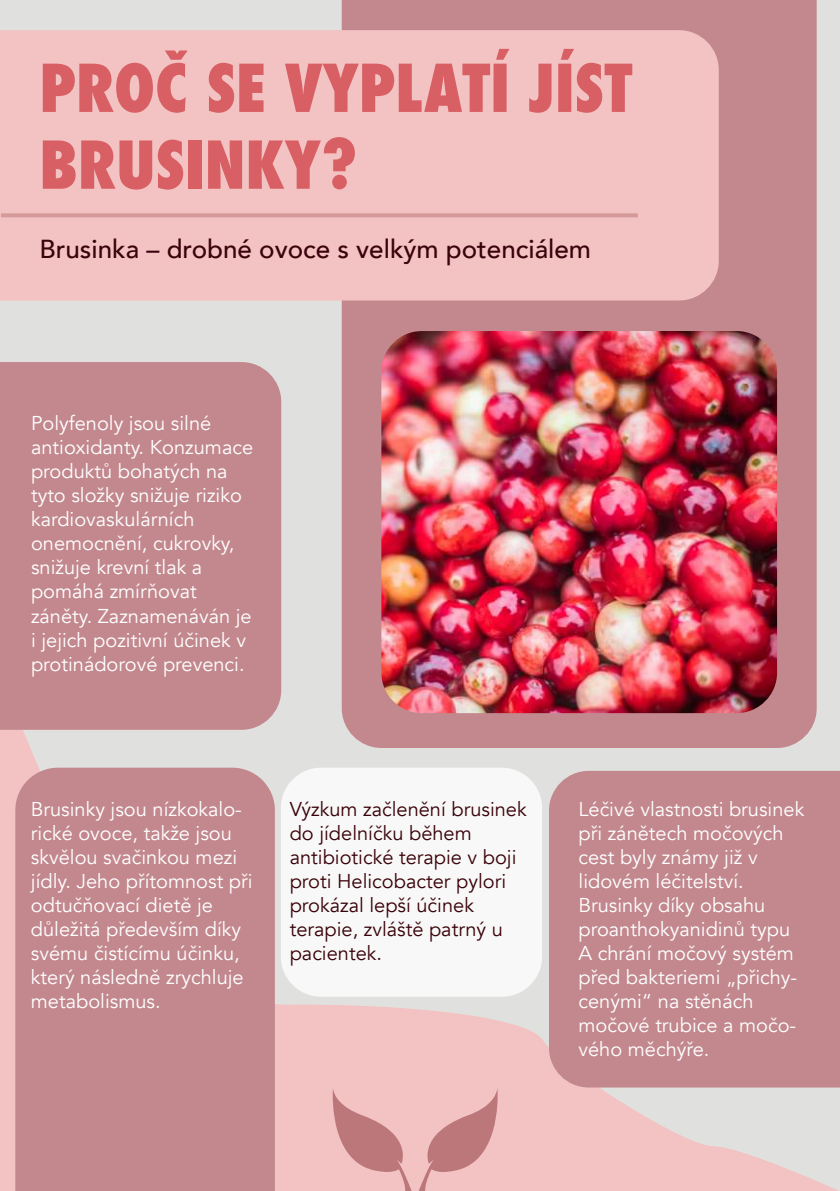
<style>
.page{position:relative;width:840px;height:1191px;background:#fff}
.page>*{position:absolute;margin:0;border:0;box-sizing:border-box;transform-origin:0 0}
.t1{font:800 condensed 64px/76.8px "Futura";color:#d85f63}
.t2{font:500 26px "Avenir";color:#3a020a}
.t3{font:20px/24px "Avenir";color:#fff}
.t4{font:20px/24px "Avenir";color:#3a020a}
</style>
<div class="page">
<div style="left:0;top:0;width:839px;height:1191px;background:#e0e1df"></div>
<div style="left:341px;top:0;width:475px;height:676px;background:#c2888e"></div>
<svg style="left:0;top:676px;width:839px;height:515px"></svg>
<div style="left:281px;top:767px;width:261px;height:229px;background:#f7f8f7;border-radius:40px"></div>
<svg style="left:418px;top:1087px;width:79px;height:104px;background:#dea6a7"></svg>
<svg style="left:332px;top:1087px;width:79px;height:104px;background:#dea6a7"></svg>
<div style="left:15px;top:767px;width:260px;height:424px;background:#c2888e"></div>
<div style="left:0;top:30px;width:718px;height:270px;background:#f3c2c2"></div>
<svg style="left:1px;top:213px;width:636px;height:4px;background:#d89d9e"></svg>
<div style="left:0;top:362px;width:281px;height:368px;background:#c2888e"></div>
<div style="left:548px;top:771px;width:291px;height:316px;background:#c2888e"></div>
<img style="left:381px;top:331px;width:395px;height:382px">
<h1 class="t1" style="left:39px;top:50px;width:594px">PROČ SE VYPLATÍ JÍST<br>BRUSINKY?</h1>
<h2 class="t2" style="left:39px;top:227px;width:553px">Brusinka – drobné ovoce s velkým potenciálem</h2>
<p class="t3" style="left:31px;top:412px;width:223px">Polyfenoly jsou silné antioxidanty. Konzumace produktů bohatých na tyto složky snižuje riziko kardiovaskulárních onemocnění, cukrovky, snižuje krevní tlak a pomáhá zmírňovat záněty. Zaznamenáván je i jejich pozitivní účinek v protinádorové prevenci.</p>
<p class="t3" style="left:31px;top:797px;width:223px">Brusinky jsou nízkokalo&shy;rické ovoce, takže jsou skvělou svačinkou mezi jídly. Jeho přítomnost při odtučňovací dietě je důležitá především díky svému čistícímu účinku, který následně zrychluje metabolismus.</p>
<p class="t4" style="left:289px;top:797px;width:238px">Výzkum začlenění brusinek do jídelníčku během antibiotické terapie v boji proti Helicobacter pylori prokázal lepší účinek terapie, zvláště patrný u pacientek.</p>
<p class="t3" style="left:578px;top:797px;width:227px">Léčivé vlastnosti brusinek při zánětech močových cest byly známy již v lidovém léčitelství.<br>Brusinky díky obsahu proanthokyanidinů typu<br>A chrání močový systém před bakteriemi „přichy&shy;cenými“ na stěnách močové trubice a močo&shy;vého měchýře.</p>
</div>
